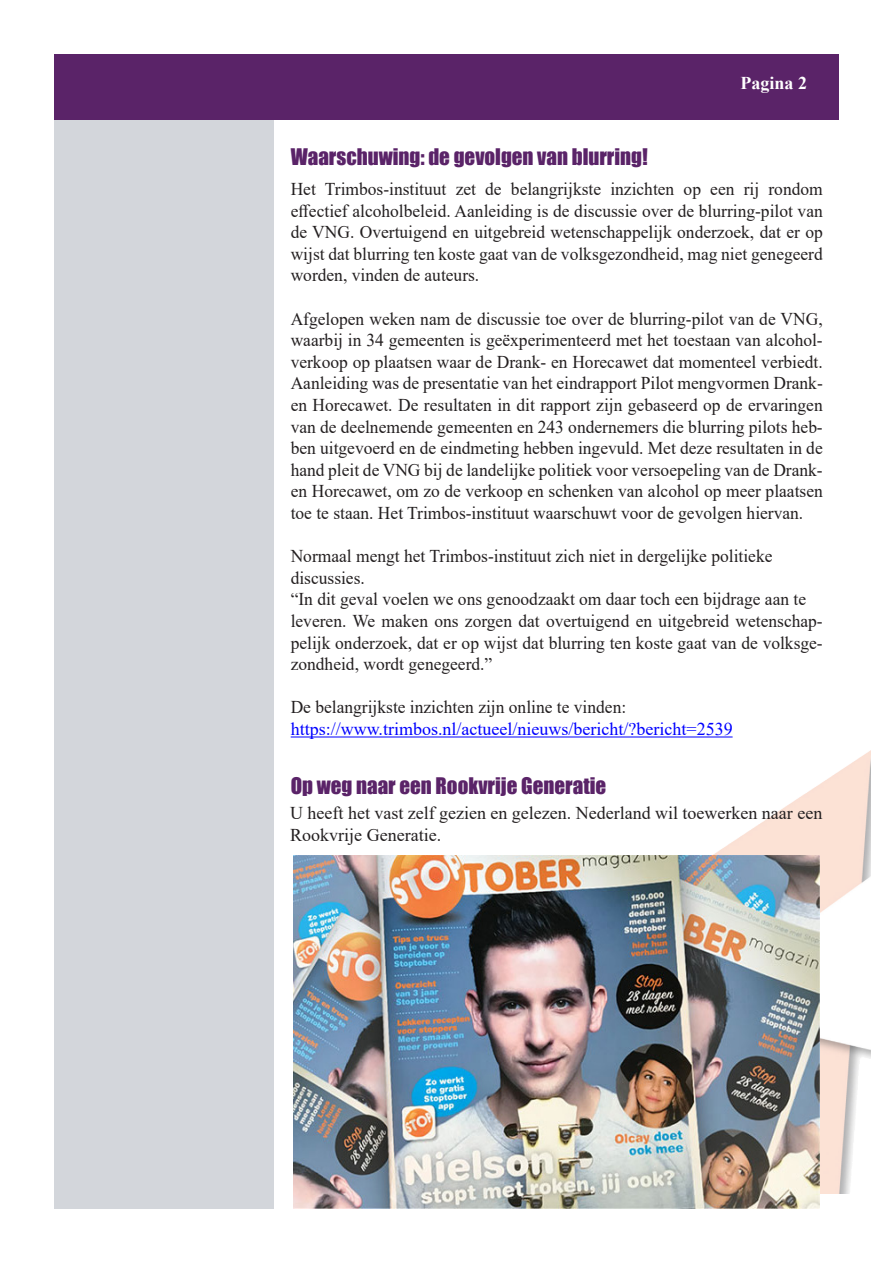
<style>
.page{position:relative;width:893px;height:1263px;background:#fff}
.page>*{position:absolute;margin:0;border:0;box-sizing:border-box;transform-origin:0 0}
.t1{font:21px "Impact";color:#5a2368}
.t2{font:18px/21.6px "Times New Roman";color:#231f20;text-align:justify}
.t3{font:18px/21.6px "Times New Roman";color:#00f}
.t4{font:700 18px "Times New Roman";color:#fff}
.s1{color:#231f20}
</style>
<div class="page">
<div style="left:54px;top:120px;width:219px;height:1089px;background:#d3d6db"></div>
<div style="left:54px;top:54px;width:785px;height:66px;background:#5a2368"></div>
<img style="left:293px;top:750px;width:578px;height:443px">
<hr style="left:291px;top:736px;width:442px;height:1px;background:#00f">
<img style="left:294px;top:856px;width:526px;height:352px">
<p class="t1" style="left:291px;top:140px;width:359px">Waarschuwing: de gevolgen van blurring!</p>
<p class="t4" style="left:741px;top:70px;width:68px">Pagina 2</p>
<p class="t2" style="left:291px;top:178px;width:534px">Het Trimbos-instituut zet de belangrijkste inzichten op een rij rondom effectief alcoholbeleid. Aanleiding is de discussie over de blurring-pilot van de VNG. Overtuigend en uitgebreid wetenschappelijk onderzoek, dat er op wijst dat blurring ten koste gaat van de volksgezondheid, mag niet genegeerd worden, vinden de auteurs.</p>
<p class="t2" style="left:291px;top:307px;width:534px">Afgelopen weken nam de discussie toe over de blurring-pilot van de VNG, waarbij in 34 gemeenten is geëxperimenteerd met het toestaan van alcohol&shy;verkoop op plaatsen waar de Drank- en Horecawet dat momenteel verbiedt.<br>Aanleiding was de presentatie van het eindrapport Pilot mengvormen Drank&shy;en Horecawet. De resultaten in dit rapport zijn gebaseerd op de ervaringen van de deelnemende gemeenten en 243 ondernemers die blurring pilots heb&shy;ben uitgevoerd en de eindmeting hebben ingevuld. Met deze resultaten in de hand pleit de VNG bij de landelijke politiek voor versoepeling van de Drank&shy;en Horecawet, om zo de verkoop en schenken van alcohol op meer plaatsen toe te staan. Het Trimbos-instituut waarschuwt voor de gevolgen hiervan.</p>
<p class="t2" style="left:291px;top:545px;width:483px">Normaal mengt het Trimbos-instituut zich niet in dergelijke politieke discussies.</p>
<p class="t2" style="left:291px;top:588px;width:517px">“In dit geval voelen we ons genoodzaakt om daar toch een bijdrage aan te</p>
<p class="t2" style="left:291px;top:610px;width:534px">leveren. We maken ons zorgen dat overtuigend en uitgebreid wetenschap&shy;pelijk onderzoek, dat er op wijst dat blurring ten koste gaat van de volksge&shy;zondheid, wordt genegeerd.”</p>
<p class="t3" style="left:291px;top:696px;width:443px"><span class="s1">De belangrijkste inzichten zijn online te vinden: </span>https://www.trimbos.nl/actueel/nieuws/bericht/?bericht=2539</p>
<p class="t1" style="left:291px;top:769px;width:317px">Op weg naar een Rookvrije Generatie</p>
<p class="t2" style="left:290px;top:802px;width:534px">U heeft het vast zelf gezien en gelezen. Nederland wil toewerken naar een<br>Rookvrije Generatie.</p>
</div>
